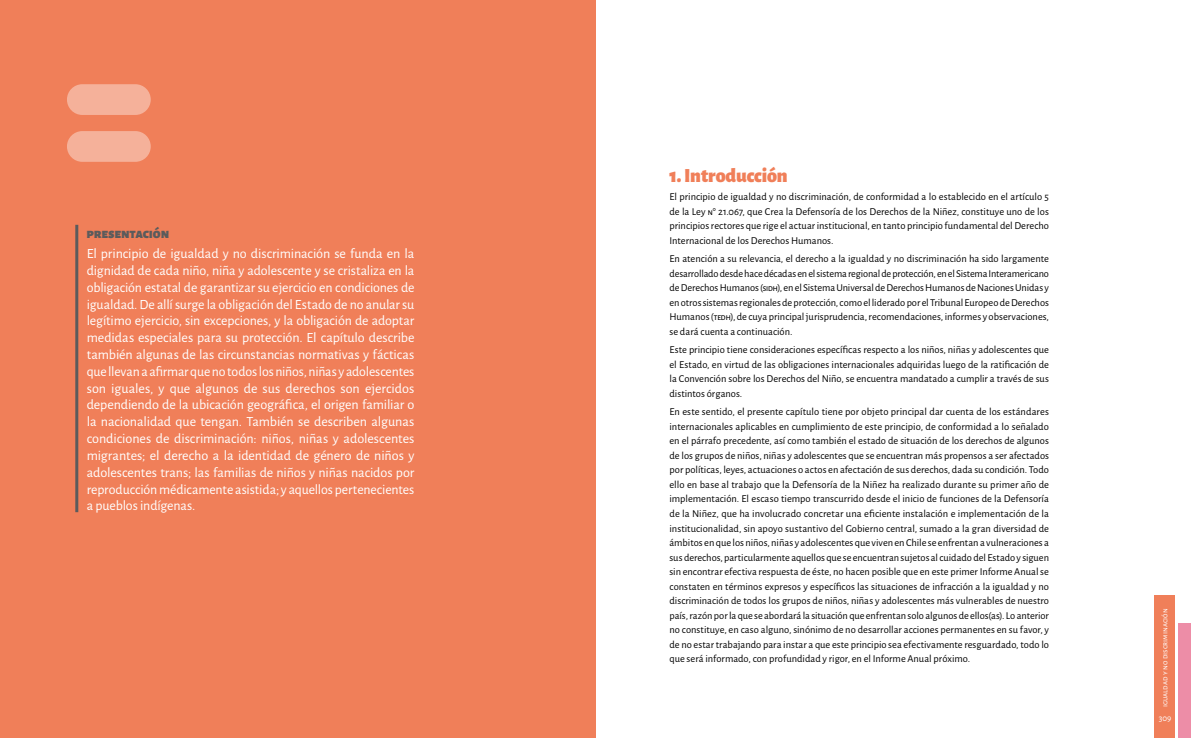
<style>
.page{position:relative;width:1191px;height:738px;background:#fff}
.page>*{position:absolute;margin:0;border:0;box-sizing:border-box;transform-origin:0 0}
.t1{font:900 20px "Alegreya Sans";letter-spacing:-.005em;color:#f07f59}
.t2{font:14px/16.8px "Alegreya Sans";letter-spacing:-.01em;color:#fff;text-align:justify}
.t3{font:900 14px "Alegreya Sans SC";letter-spacing:-.01em;color:#5b5b5c}
.t4{font:10.5px/14.5px "Alegreya Sans";color:#000;text-align:justify}
.t5{font:9px "Alegreya Sans SC";color:#fff}
.t6{font:8px "Alegreya Sans SC";color:#fff}
.s1{font-weight:500;font-size:7.3px}
.s2{font-weight:500}
</style>
<div class="page">
<div style="left:1154px;top:595px;width:21px;height:142px;background:#f07f59"></div>
<div style="left:1178px;top:623px;width:13px;height:114px;background:#ed8da7"></div>
<div style="left:0;top:0;width:595px;height:737px;background:#f07f59"></div>
<hr style="left:75px;top:225px;width:3px;height:287px;background:#5b5b5c">
<div style="left:67px;top:84px;width:84px;height:31px;background:#f5b19a;border-radius:15px"></div>
<div style="left:67px;top:131px;width:84px;height:31px;background:#f5b19a;border-radius:15px"></div>
<h2 class="t3" style="left:87px;top:222px;width:84px">presentación</h2>
<p class="t2" style="left:87px;top:244px;width:329px">El principio de igualdad y no discriminación se funda en la dignidad de cada niño, niña y adolescente y se cristaliza en la obligación estatal de garantizar su ejercicio en condiciones de igualdad. De allí surge la obligación del Estado de no anular su legítimo ejercicio, sin excepciones, y la obligación de adoptar medidas especiales para su protección. El capítulo describe también algunas de las circunstancias normativas y fácticas que llevan a afirmar que no todos los niños, niñas y adolescentes son iguales, y que algunos de sus derechos son ejercidos dependiendo de la ubicación geográfica, el origen familiar o la nacionalidad que tengan. También se describen algunas condiciones de discriminación: niños, niñas y adolescentes migrantes; el derecho a la identidad de género de niños y adolescentes trans; las familias de niños y niñas nacidos por reproducción médicamente asistida; y aquellos pertenecientes a pueblos indígenas.</p>
<h1 class="t1" style="left:669px;top:159px;width:120px">1. Introducción</h1>
<p class="t4" style="left:669px;top:189px;width:381px">El principio de igualdad y no discriminación, de conformidad a lo establecido en el artículo 5 de la Ley <span class="s1">N</span><span class="s2">°</span> 21.067, que Crea la Defensoría de los Derechos de la Niñez, constituye uno de los principios rectores que rige el actuar institucional, en tanto principio fundamental del Derecho Internacional de los Derechos Humanos.</p>
<p class="t4" style="left:669px;top:251px;width:381px">En atención a su relevancia, el derecho a la igualdad y no discriminación ha sido largamente desarrollado desde hace décadas en el sistema regional de protección, en el Sistema Interamericano de Derechos Humanos (<span class="s1">SIDH</span>), en el Sistema Universal de Derechos Humanos de Naciones Unidas y en otros sistemas regionales de protección, como el liderado por el Tribunal Europeo de Derechos Humanos (<span class="s1">TEDH</span>), de cuya principal jurisprudencia, recomendaciones, informes y observaciones, se dará cuenta a continuación.</p>
<p class="t4" style="left:669px;top:342px;width:381px">Este principio tiene consideraciones específicas respecto a los niños, niñas y adolescentes que el Estado, en virtud de las obligaciones internacionales adquiridas luego de la ratificación de la Convención sobre los Derechos del Niño, se encuentra mandatado a cumplir a través de sus distintos órganos.</p>
<p class="t4" style="left:669px;top:404px;width:381px">En este sentido, el presente capítulo tiene por objeto principal dar cuenta de los estándares internacionales aplicables en cumplimiento de este principio, de conformidad a lo señalado en el párrafo precedente, así como también el estado de situación de los derechos de algunos de los grupos de niños, niñas y adolescentes que se encuentran más propensos a ser afectados por políticas, leyes, actuaciones o actos en afectación de sus derechos, dada su condición. Todo ello en base al trabajo que la Defensoría de la Niñez ha realizado durante su primer año de implementación. El escaso tiempo transcurrido desde el inicio de funciones de la Defensoría de la Niñez, que ha involucrado concretar una eficiente instalación e implementación de la institucionalidad, sin apoyo sustantivo del Gobierno central, sumado a la gran diversidad de ámbitos en que los niños, niñas y adolescentes que viven en Chile se enfrentan a vulneraciones a sus derechos, particularmente aquellos que se encuentran sujetos al cuidado del Estado y siguen sin encontrar efectiva respuesta de éste, no hacen posible que en este primer Informe Anual se constaten en términos expresos y específicos las situaciones de infracción a la igualdad y no discriminación de todos los grupos de niños, niñas y adolescentes más vulnerables de nuestro país, razón por la que se abordará la situación que enfrentan solo algunos de ellos(as). Lo anterior no constituye, en caso alguno, sinónimo de no desarrollar acciones permanentes en su favor, y de no estar trabajando para instar a que este principio sea efectivamente resguardado, todo lo que será informado, con profundidad y rigor, en el Informe Anual próximo.</p>
<p class="t6" style="left:1159px;top:707px;width:101px;rotate:-90deg">igualdad y no discriminación</p>
<p class="t5" style="left:1158px;top:711px;width:14px">309</p>
</div>
